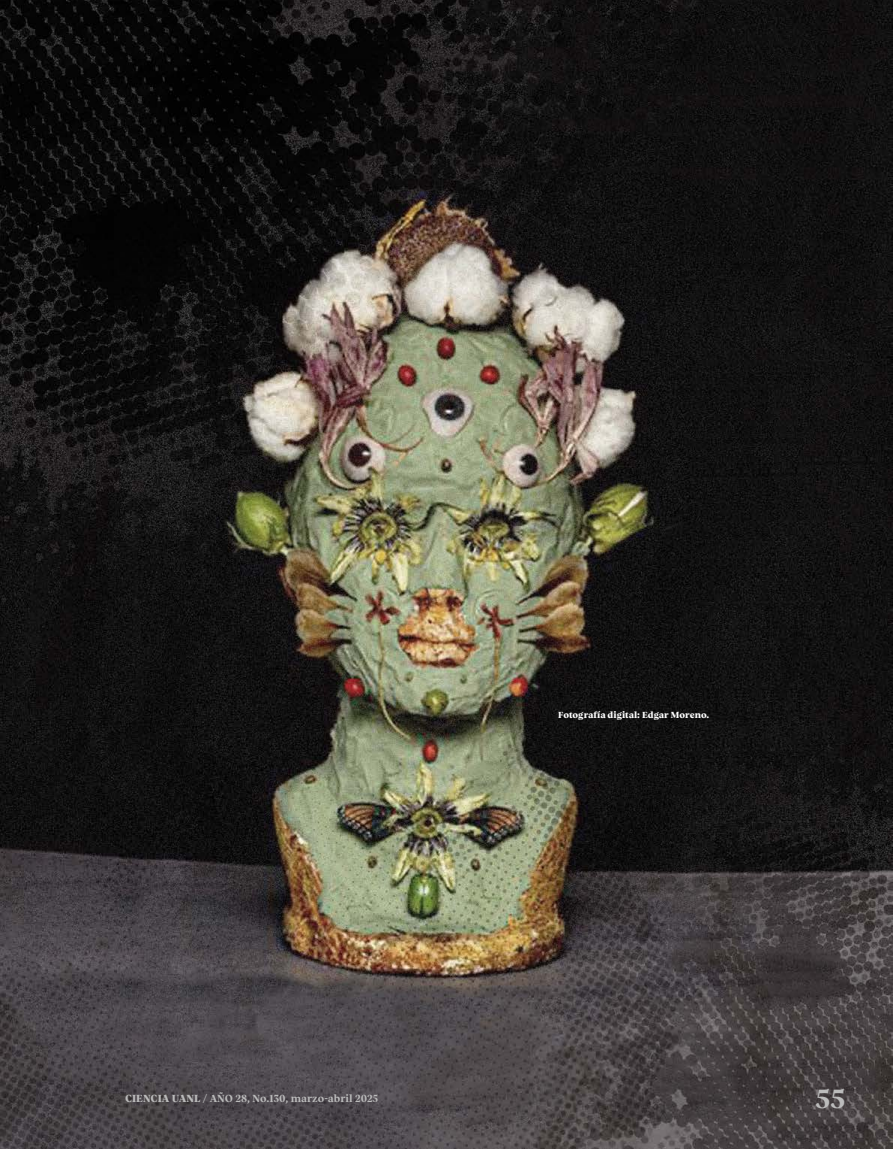
<style>
.page{position:relative;width:893px;height:1149px;background:#fff}
.page>*{position:absolute;margin:0;border:0;box-sizing:border-box;transform-origin:0 0}
.t1{font:700 27px "TRY Vesterbro";color:#bcbcbc;scale:1.1 1}
.t2{font:700 10.5px "TRY Vesterbro";color:#bcbcbc}
.t3{font:800 9px "TRY Vesterbro";color:#fff}
.s1{font-weight:800}
</style>
<div class="page">
<img style="left:0;top:0;width:893px;height:1148px">
<p class="t3" style="left:558px;top:708px;width:153px">Fotografía digital: Edgar Moreno.</p>
<p class="t2" style="left:125px;top:1091px;width:254px"><span class="s1">CIENCIA UANL /</span> AÑO 28, No.130, marzo-abril 2025</p>
<h1 class="t1" style="left:816px;top:1079px;width:29px">55</h1>
</div>
